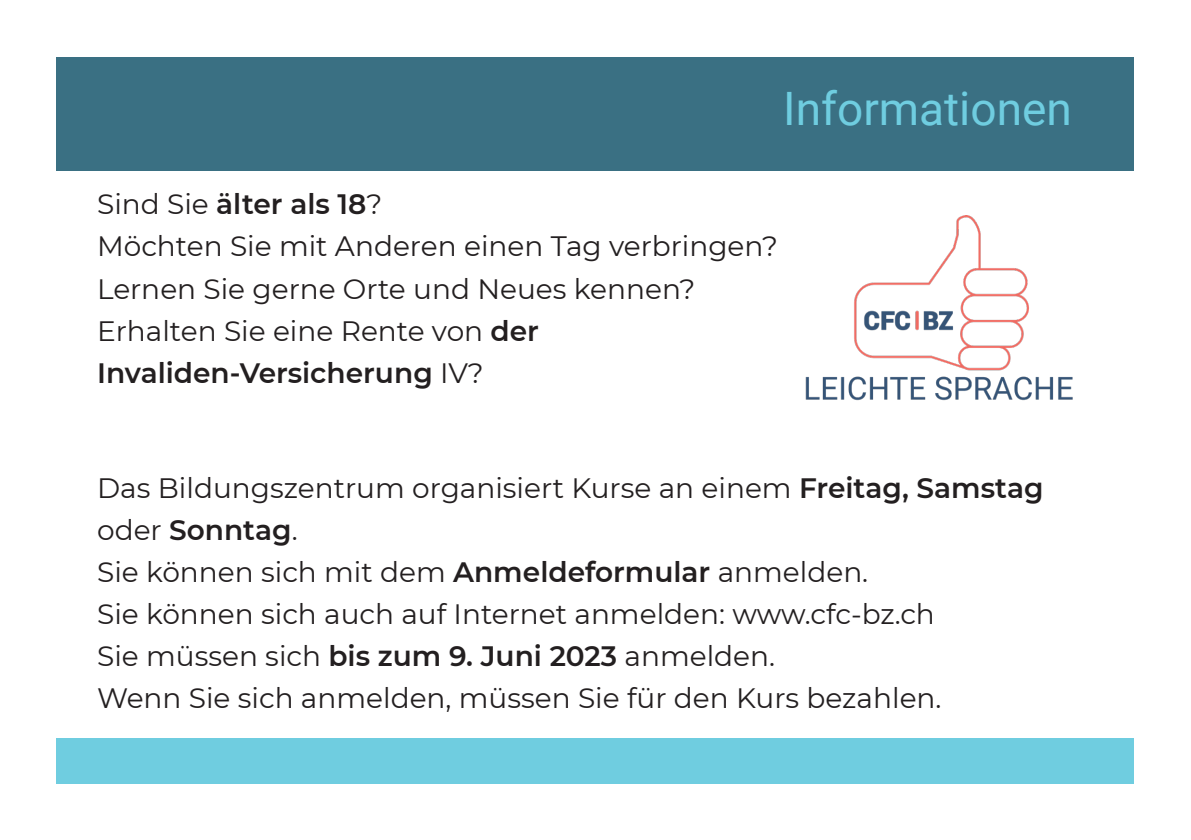
<style>
.page{position:relative;width:1191px;height:840px;background:#fff}
.page>*{position:absolute;margin:0;border:0;box-sizing:border-box;transform-origin:0 0}
.t1{font:46px "Roboto";color:#6fcde0}
.t2{font:28px/42px "Montserrat";color:#231f20}
.t3{font:600 28px "Montserrat";color:#231f20}
.s1{font-weight:400}
.s2{font-weight:600}
</style>
<div class="page">
<div style="left:57px;top:57px;width:1077px;height:113px;background:#3a7083"></div>
<div style="left:57px;top:737px;width:1077px;height:45px;background:#6fcde0"></div>
<img style="left:805px;top:215px;width:268px;height:186px">
<h1 class="t1" style="left:783px;top:77px;width:290px">Informationen</h1>
<p class="t3" style="left:97px;top:184px;width:287px"><span class="s1">Sind Sie</span> älter als 18<span class="s1">?</span></p>
<p class="t2" style="left:97px;top:224px;width:682px">Möchten Sie mit Anderen einen Tag verbringen?</p>
<p class="t2" style="left:97px;top:266px;width:600px">Lernen Sie gerne Orte und Neues kennen?</p>
<p class="t2" style="left:97px;top:308px;width:443px">Erhalten Sie eine Rente von <span class="s2">der</span></p>
<p class="t3" style="left:97px;top:352px;width:388px">Invaliden-Versicherung <span class="s1">IV?</span></p>
<p class="t2" style="left:97px;top:466px;width:948px">Das Bildungszentrum organisiert Kurse an einem <span class="s2">Freitag, Samstag </span>oder <span class="s2">Sonntag</span>.</p>
<p class="t2" style="left:97px;top:550px;width:772px">Sie können sich mit dem <span class="s2">Anmeldeformular</span> anmelden.</p>
<p class="t2" style="left:97px;top:592px;width:839px">Sie können sich auch auf Internet anmelden: www.cfc-bz.ch</p>
<p class="t2" style="left:97px;top:634px;width:679px">Sie müssen sich <span class="s2">bis zum 9. Juni 2023</span> anmelden.</p>
<p class="t2" style="left:97px;top:676px;width:846px">Wenn Sie sich anmelden, müssen Sie für den Kurs bezahlen.</p>
</div>
